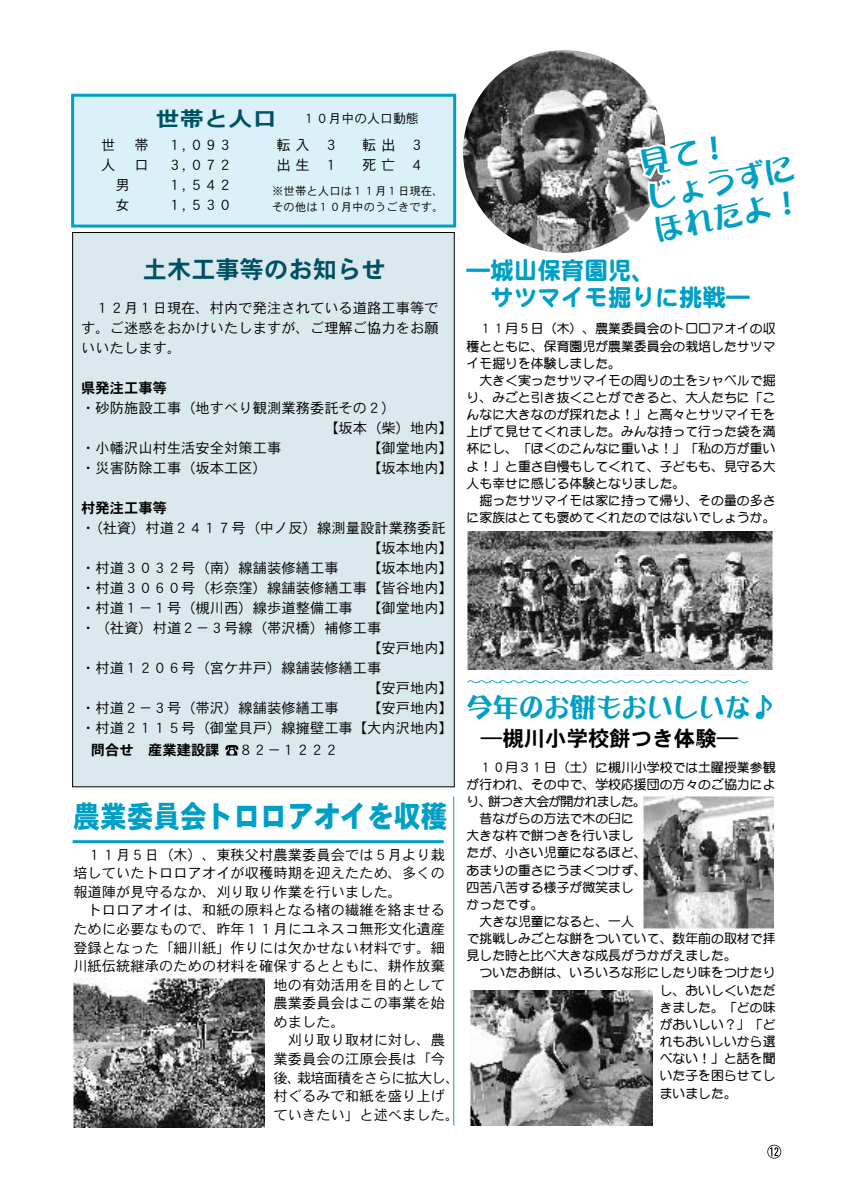
<style>
.page{position:relative;width:851px;height:1204px;background:#fff}
.page>*{position:absolute;margin:0;border:0;box-sizing:border-box;transform-origin:0 0}
.t1{font:30px "DFPHS Gothic CID W9";color:#00a0c6;scale:.89 1}
.t2{font:30px/34.3px "DFPPOP Corn CID W12";color:#00a0c6}
.t3{font:27.15px "DFPPOP Corn CID W12";letter-spacing:-.02em;color:#00a0c6}
.t4{font:600 24.3px/27.2px "DFP Maru Gothic CID";color:#00a0c6}
.t5{font:24.3px "DFPHS Gothic CID W7";color:#005063}
.t6{font:21.45px "DFPHS Gothic CID W7";color:#000}
.t7{font:20.7px "DFPHS Gothic CID W7";color:#005063;scale:1.18 1}
.t8{font:14.25px/20px "DFPHS Gothic CID W3";color:#000;text-align:justify}
.t9{font:14.25px "DFPHS Gothic CID W3";color:#00a0c6}
.t10{font:14.25px "DFPHS Gothic CID W7";color:#000}
.t11{font:14.25px "DFPHS Gothic CID W3";letter-spacing:-.06em;color:#000}
.t12{font:700 12.9px/17.1px "DFP Maru Gothic CID";color:#000;text-align:justify}
.t13{font:700 12.9px "DFP Maru Gothic CID";letter-spacing:-.06em;color:#000}
.t14{font:12.9px "DFPHS Gothic CID W3";color:#000}
.t15{font:11.4px/15.8px "DFPHS Gothic CID W3";color:#000}
</style>
<div class="page">
<svg style="left:767px;top:1144px;width:14px;height:14px"></svg>
<div style="left:71px;top:94px;width:385px;height:133px;background:#d9f1f7;border:3px solid #00a0c6"></div>
<div style="left:72px;top:232px;width:382px;height:555px;background:#dae9ed;border:1px solid #000"></div>
<svg style="left:225px;top:745px;width:13px;height:10px"></svg>
<img style="left:463px;top:50px;width:202px;height:202px;border-radius:50%">
<img style="left:466px;top:531px;width:306px;height:138px">
<img style="left:72px;top:977px;width:192px;height:150px">
<hr style="left:73px;top:840px;width:370px;height:3px;background:#00a0c6">
<img style="left:642px;top:795px;width:130px;height:134px">
<img style="left:470px;top:990px;width:182px;height:135px">
<hr style="left:453px;top:796px;width:1px;height:329px;background:#00a0c6">
<h3 class="t7" style="left:155px;top:107px;width:104px">世帯と人口</h3>
<p class="t14" style="left:303px;top:111px;width:117px">１０月中の人口動態</p>
<p class="t8" style="left:276px;top:134px;width:63px">転入 ３</p>
<p class="t8" style="left:362px;top:134px;width:63px">転出 ３</p>
<p class="t8" style="left:276px;top:154px;width:63px">出生 １</p>
<p class="t8" style="left:362px;top:154px;width:63px">死亡 ４</p>
<p class="t8" style="left:101px;top:134px;width:16px">世</p>
<p class="t8" style="left:135px;top:134px;width:16px">帯</p>
<p class="t8" style="left:168px;top:134px;width:66px">１，０９３</p>
<p class="t8" style="left:101px;top:154px;width:16px">人</p>
<p class="t8" style="left:135px;top:154px;width:16px">口</p>
<p class="t8" style="left:168px;top:154px;width:66px">３，０７２</p>
<p class="t8" style="left:115px;top:174px;width:16px">男</p>
<p class="t8" style="left:168px;top:174px;width:66px">１，５４２</p>
<p class="t8" style="left:115px;top:194px;width:16px">女</p>
<p class="t8" style="left:168px;top:194px;width:66px">１，５３０</p>
<p class="t15" style="left:272px;top:183px;width:173px">※世帯と人口は１１月１日現在、その他は１０月中のうごきです。</p>
<h3 class="t5" style="left:143px;top:256px;width:244px">土木工事等のお知らせ</h3>
<p class="t8" style="left:81px;top:297px;width:359px;text-indent:14px">１２月１日現在、村内で発注されている道路工事等です。ご迷惑をおかけいたしますが、ご理解ご協力をお願いいたします。</p>
<p class="t10" style="left:81px;top:380px;width:87px">県発注工事等</p>
<p class="t8" style="left:81px;top:397px;width:316px">・砂防施設工事（地すべり観測業務委託その２）</p>
<p class="t8" style="left:324px;top:417px;width:130px">【坂本（柴）地内】</p>
<p class="t8" style="left:81px;top:437px;width:202px">・小幡沢山村生活安全対策工事</p>
<p class="t8" style="left:367px;top:437px;width:87px">【御堂地内】</p>
<p class="t8" style="left:81px;top:457px;width:187px">・災害防除工事（坂本工区）</p>
<p class="t8" style="left:367px;top:457px;width:87px">【坂本地内】</p>
<p class="t10" style="left:81px;top:500px;width:87px">村発注工事等</p>
<p class="t8" style="left:81px;top:517px;width:366px">・（社資）村道２４１７号（中ノ反）線測量設計業務委託</p>
<p class="t8" style="left:367px;top:537px;width:87px">【坂本地内】</p>
<p class="t8" style="left:81px;top:557px;width:259px">・村道３０３２号（南）線舗装修繕工事</p>
<p class="t8" style="left:367px;top:557px;width:87px">【坂本地内】</p>
<p class="t8" style="left:81px;top:577px;width:373px">・村道３０６０号（杉奈窪）線舗装修繕工事【皆谷地内】</p>
<p class="t8" style="left:81px;top:597px;width:373px">・村道１－１号（槻川西）線歩道整備工事 【御堂地内】</p>
<p class="t8" style="left:81px;top:617px;width:302px">・（社資）村道２－３号線（帯沢橋）補修工事</p>
<p class="t8" style="left:367px;top:637px;width:87px">【安戸地内】</p>
<p class="t8" style="left:81px;top:657px;width:302px">・村道１２０６号（宮ケ井戸）線舗装修繕工事</p>
<p class="t8" style="left:367px;top:677px;width:87px">【安戸地内】</p>
<p class="t8" style="left:81px;top:697px;width:259px">・村道２－３号（帯沢）線舗装修繕工事</p>
<p class="t8" style="left:81px;top:697px;width:373px;text-align:right">【安戸地内】<br>・村道２１１５号（御堂貝戸）線擁壁工事【大内沢地内】</p>
<p class="t10" style="left:91px;top:742px;width:130px">問合せ 産業建設課</p>
<p class="t8" style="left:239px;top:739px;width:102px">８２－１２２２</p>
<h1 class="t1" style="left:73px;top:799px;width:422px">農業委員会トロロアオイを収穫</h1>
<p class="t8" style="left:73px;top:844px;width:373px;line-height:18.6px;text-indent:14px">１１月５日（木）、東秩父村農業委員会では５月より栽培していたトロロアオイが収穫時期を迎えたため、多くの報道陣が見守るなか、刈り取り作業を行いました。</p>
<p class="t8" style="left:88px;top:899px;width:359px">トロロアオイは、和紙の原料となる楮の繊維を絡ませる</p>
<p class="t8" style="left:73px;top:918px;width:373px">ために必要なもので、昨年１１月にユネスコ無形文化遺産</p>
<p class="t8" style="left:73px;top:937px;width:373px">登録となった「細川紙」作りには欠かせない材料です。細</p>
<p class="t8" style="left:73px;top:955px;width:373px">川紙伝統継承のための材料を確保するとともに、耕作放棄</p>
<p class="t8" style="left:273px;top:974px;width:173px">地の有効活用を目的として</p>
<p class="t8" style="left:273px;top:992px;width:173px">農業委員会はこの事業を始</p>
<p class="t8" style="left:273px;top:1011px;width:73px">めました。</p>
<p class="t8" style="left:288px;top:1030px;width:159px">刈り取り取材に対し、農</p>
<p class="t8" style="left:273px;top:1048px;width:173px">業委員会の江原会長は「今</p>
<p class="t11" style="left:273px;top:1069px;width:188px">後、栽培面積をさらに拡大し、</p>
<p class="t8" style="left:273px;top:1085px;width:173px">村ぐるみで和紙を盛り上げ</p>
<p class="t8" style="left:273px;top:1104px;width:187px">ていきたい」と述べました。</p>
<h1 class="t2" style="left:636px;top:147px;width:152px;rotate:-12deg">見て！<br>じょうずにほれたよ！</h1>
<h3 class="t4" style="left:490px;top:256px;width:261px;text-indent:-24px">―城山保育園児、<br>サツマイモ掘りに挑戦―</h3>
<p class="t12" style="left:466px;top:320px;width:310px;text-indent:13px">１１月５日（木）、農業委員会のトロロアオイの収穫とともに、保育園児が農業委員会の栽培したサツマイモ掘りを体験しました。</p>
<p class="t12" style="left:466px;top:371px;width:310px;text-indent:13px">大きく実ったサツマイモの周りの土をシャベルで掘り、みごと引き抜くことができると、大人たちに「こんなに大きなのが採れたよ！」と高々とサツマイモを上げて見せてくれました。みんな持って行った袋を満杯にし、「ぼくのこんなに重いよ！」「私の方が重いよ！」と重さ自慢もしてくれて、子どもも、見守る大人も幸せに感じる体験となりました。</p>
<p class="t12" style="left:466px;top:491px;width:310px;text-align:right">掘ったサツマイモは家に持って帰り、その量の多さに家族はとても褒めてくれたのではないでしょうか。</p>
<p class="t9" style="left:466px;top:674px;width:284px">～～～～～～～～～～～～～～～～～～～～～～～～～～</p>
<h2 class="t3" style="left:466px;top:692px;width:312px">今年のお餅もおいしいな♪</h2>
<h3 class="t6" style="left:481px;top:726px;width:259px">―槻川小学校餅つき体験―</h3>
<p class="t12" style="left:479px;top:758px;width:297px">１０月３１日（土）に槻川小学校では土曜授業参観</p>
<p class="t12" style="left:466px;top:775px;width:310px">が行われ、その中で、学校応援団の方々のご協力によ</p>
<p class="t13" style="left:466px;top:794px;width:181px">り、餅つき大会が開かれました。</p>
<p class="t12" style="left:479px;top:809px;width:156px">昔ながらの方法で木の臼に</p>
<p class="t12" style="left:466px;top:826px;width:169px">大きな杵で餅つきを行いまし</p>
<p class="t12" style="left:466px;top:843px;width:182px">たが、小さい児童になるほど、</p>
<p class="t12" style="left:466px;top:861px;width:182px">あまりの重さにうまくつけず、</p>
<p class="t12" style="left:466px;top:878px;width:169px">四苦八苦する様子が微笑まし</p>
<p class="t12" style="left:466px;top:895px;width:79px">かったです。</p>
<p class="t12" style="left:479px;top:912px;width:156px">大きな児童になると、一人</p>
<p class="t12" style="left:466px;top:929px;width:310px">で挑戦しみごとな餅をついていて、数年前の取材で拝</p>
<p class="t12" style="left:466px;top:946px;width:272px">見した時と比べ大きな成長がうかがえました。</p>
<p class="t12" style="left:479px;top:964px;width:297px">ついたお餅は、いろいろな形にしたり味をつけたり</p>
<p class="t12" style="left:659px;top:981px;width:117px">し、おいしくいただ</p>
<p class="t12" style="left:659px;top:998px;width:117px">きました。「どの味</p>
<p class="t12" style="left:659px;top:1015px;width:117px">がおいしい？」「ど</p>
<p class="t12" style="left:659px;top:1032px;width:117px">れもおいしいから選</p>
<p class="t12" style="left:659px;top:1049px;width:117px">べない！」と話を聞</p>
<p class="t12" style="left:659px;top:1066px;width:117px">いた子を困らせてし</p>
<p class="t12" style="left:659px;top:1084px;width:79px">まいました。</p>
</div>
